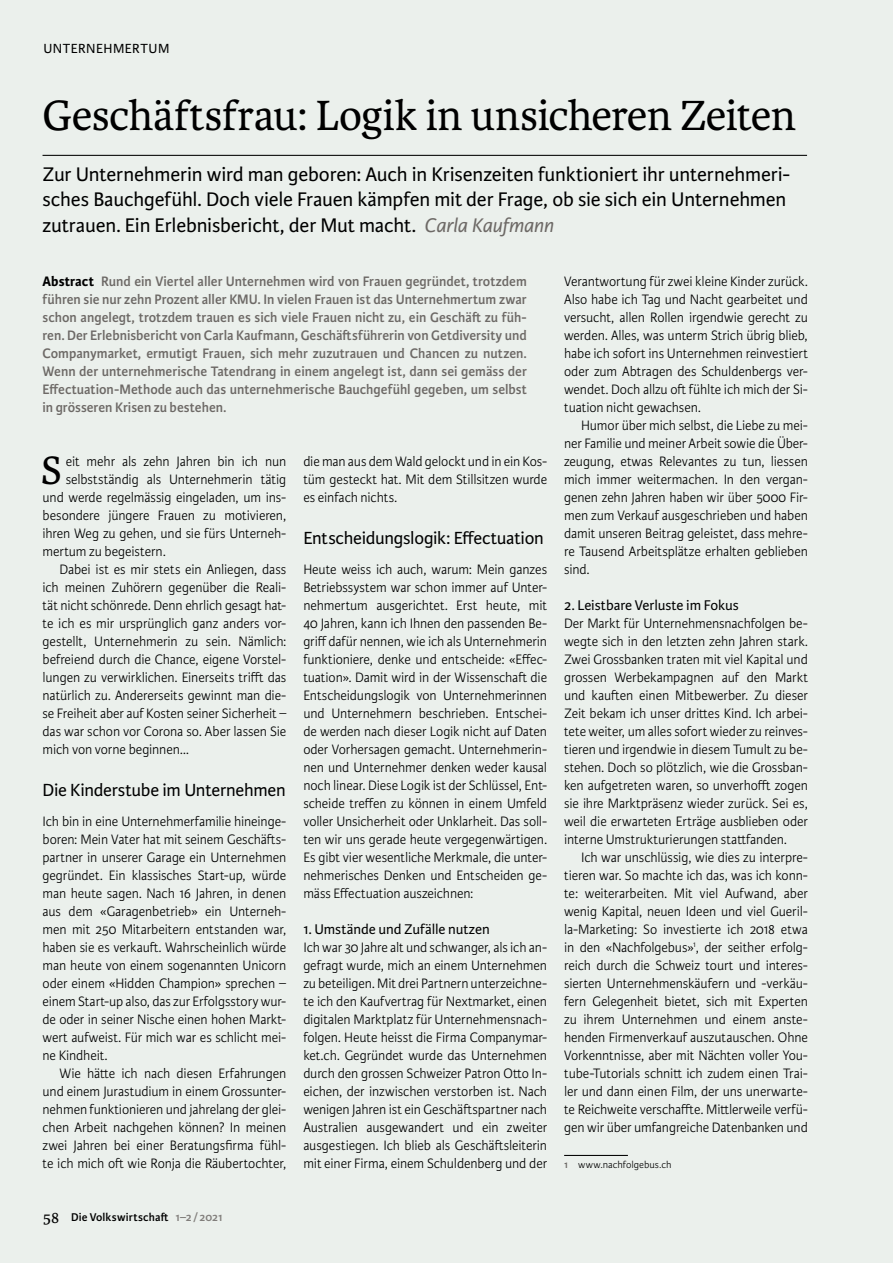
<style>
.page{position:relative;width:893px;height:1263px;background:#ebf0ec}
.page>*{position:absolute;margin:0;border:0;box-sizing:border-box;transform-origin:0 0}
.t1{font:45px "Karmina";letter-spacing:-.01em;color:#000}
.t2{font:42.3px "Karmina";color:#000;scale:.96 1}
.t3{font:21px/25.5px "Karmina Sans";letter-spacing:-.005em;color:#000}
.t4{font:18.75px "Karmina Sans";letter-spacing:-.015em;color:#000}
.t5{font:15px "Karmina Sans";letter-spacing:-.005em;color:#000}
.t6{font:600 14.7px/18px "Karmina Sans";letter-spacing:.005em;color:#6d6966;text-align:justify}
.t7{font:300 14.55px/18px "Karmina Sans";letter-spacing:-.01em;color:#000;text-align:justify;scale:.96 1}
.t8{font:14.1px "Karmina Sans";letter-spacing:.035em;color:#000}
.t9{font:600 12px "Karmina Sans";letter-spacing:.01em;color:#000}
.t10{font:300 10.5px "Karmina Sans";letter-spacing:.005em;color:#000}
.s1{font-style:italic;color:#6d6966}
.s2{font-weight:700;color:#000}
.s3{font-family:"Karmina";font-weight:400;font-size:16.5px}
.s4{color:#817e7b}
.s5{font-weight:600;color:#6d6966}
</style>
<div class="page">
<hr style="left:43px;top:155px;width:764px;height:1px;background:#000">
<hr style="left:564px;top:1155px;width:64px;height:1px;background:#000">
<p class="t8" style="left:43px;top:41px;width:128px">UNTERNEHMERTUM</p>
<h1 class="t1" style="left:43px;top:90px;width:755px">Geschäftsfrau: Logik in unsicheren Zeiten</h1>
<p class="t3" style="left:43px;top:161px;width:749px">Zur Unternehmerin wird man geboren: Auch in Krisenzeiten funktioniert ihr unternehmeri&shy;sches Bauchgefühl. Doch viele Frauen kämpfen mit der Frage, ob sie sich ein Unternehmen zutrauen. Ein Erlebnisbericht, der Mut macht. <span class="s1">Carla Kaufmann</span></p>
<p class="t6" style="left:43px;top:272px;width:486px"><span class="s2">Abstract</span> Rund ein Viertel aller Unternehmen wird von Frauen gegründet, trotzdem führen sie nur zehn Prozent aller KMU. In vielen Frauen ist das Unternehmertum zwar schon angelegt, trotzdem trauen es sich viele Frauen nicht zu, ein Geschäft zu füh&shy;ren. Der Erlebnisbericht von Carla Kaufmann, Geschäftsführerin von Getdiversity und Companymarket, ermutigt Frauen, sich mehr zuzutrauen und Chancen zu nutzen.<br>Wenn der unternehmerische Tatendrang in einem angelegt ist, dann sei gemäss der Effectuation-Methode auch das unternehmerische Bauchgefühl gegeben, um selbst in grösseren Krisen zu bestehen.</p>
<h2 class="t2" style="left:41px;top:447px;width:23px">S</h2>
<p class="t7" style="left:66px;top:453px;width:231px">eit mehr als zehn Jahren bin ich nun</p>
<p class="t7" style="left:66px;top:471px;width:231px">selbstständig als Unternehmerin tätig</p>
<p class="t7" style="left:43px;top:489px;width:255px">und werde regelmässig eingeladen, um ins-</p>
<p class="t7" style="left:43px;top:507px;width:255px">besondere jüngere Frauen zu motivieren,</p>
<p class="t7" style="left:43px;top:525px;width:255px">ihren Weg zu gehen, und sie fürs Unterneh-</p>
<p class="t7" style="left:43px;top:543px;width:130px">mertum zu begeistern.</p>
<p class="t7" style="left:60px;top:561px;width:238px">Dabei ist es mir stets ein Anliegen, dass</p>
<p class="t7" style="left:43px;top:579px;width:255px">ich meinen Zuhörern gegenüber die Reali-</p>
<p class="t7" style="left:43px;top:597px;width:255px">tät nicht schönrede. Denn ehrlich gesagt hat-</p>
<p class="t7" style="left:43px;top:615px;width:255px">te ich es mir ursprünglich ganz anders vor-</p>
<p class="t7" style="left:43px;top:633px;width:255px">gestellt, Unternehmerin zu sein. Nämlich:</p>
<p class="t7" style="left:43px;top:651px;width:255px">befreiend durch die Chance, eigene Vorstel-</p>
<p class="t7" style="left:43px;top:669px;width:255px">lungen zu verwirklichen. Einerseits trifft das</p>
<p class="t7" style="left:43px;top:687px;width:255px">natürlich zu. Andererseits gewinnt man die-</p>
<p class="t7" style="left:43px;top:705px;width:255px">se Freiheit aber auf Kosten seiner Sicherheit –</p>
<p class="t7" style="left:43px;top:723px;width:255px">das war schon vor Corona so. Aber lassen Sie</p>
<p class="t7" style="left:43px;top:741px;width:154px">mich von vorne beginnen…</p>
<p class="t4" style="left:43px;top:780px;width:245px">Die Kinderstube im Unternehmen</p>
<p class="t7" style="left:43px;top:813px;width:255px">Ich bin in eine Unternehmerfamilie hineinge&shy;boren: Mein Vater hat mit seinem Geschäfts&shy;partner in unserer Garage ein Unternehmen gegründet. Ein klassisches Start-up, würde man heute sagen. Nach 16 Jahren, in denen aus dem «Garagenbetrieb» ein Unterneh&shy;men mit 250 Mitarbeitern entstanden war, haben sie es verkauft. Wahrscheinlich würde man heute von einem sogenannten Unicorn oder einem «Hidden Champion» sprechen – einem Start-up also, das zur Erfolgsstory wur&shy;de oder in seiner Nische einen hohen Markt&shy;wert aufweist. Für mich war es schlicht mei&shy;ne Kindheit.</p>
<p class="t7" style="left:43px;top:1065px;width:255px;text-indent:17px">Wie hätte ich nach diesen Erfahrungen und einem Jurastudium in einem Grossunter&shy;nehmen funktionieren und jahrelang der glei&shy;chen Arbeit nachgehen können? In meinen zwei Jahren bei einer Beratungsfirma fühl&shy;te ich mich oft wie Ronja die Räubertochter,</p>
<p class="t9" style="left:43px;top:1210px;width:181px"><span class="s3">58</span> Die Volkswirtschaft <span class="s4">1–2/2021</span></p>
<p class="t7" style="left:303px;top:453px;width:255px">die man aus dem Wald gelockt und in ein Kos&shy;tüm gesteckt hat. Mit dem Stillsitzen wurde es einfach nichts.</p>
<p class="t4" style="left:303px;top:528px;width:242px">Entscheidungslogik: Effectuation</p>
<p class="t7" style="left:303px;top:561px;width:255px">Heute weiss ich auch, warum: Mein ganzes Betriebssystem war schon immer auf Unter&shy;nehmertum ausgerichtet. Erst heute, mit 40 Jahren, kann ich Ihnen den passenden Be&shy;griff dafür nennen, wie ich als Unternehmerin funktioniere, denke und entscheide: «Effec&shy;tuation». Damit wird in der Wissenschaft die Entscheidungslogik von Unternehmerinnen und Unternehmern beschrieben. Entschei&shy;de werden nach dieser Logik nicht auf Daten oder Vorhersagen gemacht. Unternehmerin&shy;nen und Unternehmer denken weder kausal noch linear. Diese Logik ist der Schlüssel, Ent&shy;scheide treffen zu können in einem Umfeld voller Unsicherheit oder Unklarheit. Das soll&shy;ten wir uns gerade heute vergegenwärtigen.<br>Es gibt vier wesentliche Merkmale, die unter&shy;nehmerisches Denken und Entscheiden ge&shy;mäss Effectuation auszeichnen:</p>
<p class="t5" style="left:303px;top:921px;width:188px">1. Umstände und Zufälle nutzen</p>
<p class="t7" style="left:303px;top:939px;width:255px">Ich war 30 Jahre alt und schwanger, als ich an&shy;gefragt wurde, mich an einem Unternehmen zu beteiligen. Mit drei Partnern unterzeichne&shy;te ich den Kaufvertrag für Nextmarket, einen digitalen Marktplatz für Unternehmensnach&shy;folgen. Heute heisst die Firma Companymar&shy;ket.ch. Gegründet wurde das Unternehmen durch den grossen Schweizer Patron Otto In&shy;eichen, der inzwischen verstorben ist. Nach wenigen Jahren ist ein Geschäftspartner nach Australien ausgewandert und ein zweiter ausgestiegen. Ich blieb als Geschäftsleiterin mit einer Firma, einem Schuldenberg und der</p>
<p class="t7" style="left:564px;top:273px;width:255px">Verantwortung für zwei kleine Kinder zurück.<br>Also habe ich Tag und Nacht gearbeitet und versucht, allen Rollen irgendwie gerecht zu werden. Alles, was unterm Strich übrig blieb, habe ich sofort ins Unternehmen reinvestiert oder zum Abtragen des Schuldenbergs ver&shy;wendet. Doch allzu oft fühlte ich mich der Si&shy;tuation nicht gewachsen.</p>
<p class="t7" style="left:564px;top:417px;width:255px;text-indent:17px">Humor über mich selbst, die Liebe zu mei&shy;ner Familie und meiner Arbeit sowie die Über&shy;zeugung, etwas Relevantes zu tun, liessen mich immer weitermachen. In den vergan&shy;genen zehn Jahren haben wir über 5000 Fir&shy;men zum Verkauf ausgeschrieben und haben damit unseren Beitrag geleistet, dass mehre&shy;re Tausend Arbeitsplätze erhalten geblieben sind.</p>
<p class="t5" style="left:564px;top:597px;width:176px">2. Leistbare Verluste im Fokus</p>
<p class="t7" style="left:564px;top:615px;width:255px">Der Markt für Unternehmensnachfolgen be&shy;wegte sich in den letzten zehn Jahren stark.<br>Zwei Grossbanken traten mit viel Kapital und grossen Werbekampagnen auf den Markt und kauften einen Mitbewerber. Zu dieser Zeit bekam ich unser drittes Kind. Ich arbei&shy;tete weiter, um alles sofort wieder zu reinves&shy;tieren und irgendwie in diesem Tumult zu be&shy;stehen. Doch so plötzlich, wie die Grossban&shy;ken aufgetreten waren, so unverhofft zogen sie ihre Marktpräsenz wieder zurück. Sei es, weil die erwarteten Erträge ausblieben oder interne Umstrukturierungen stattfanden.</p>
<p class="t7" style="left:564px;top:849px;width:255px;text-indent:17px">Ich war unschlüssig, wie dies zu interpre&shy;tieren war. So machte ich das, was ich konn&shy;te: weiterarbeiten. Mit viel Aufwand, aber wenig Kapital, neuen Ideen und viel Gueril&shy;la-Marketing: So investierte ich 2018 etwa in den «Nachfolgebus»<sup>1</sup>, der seither erfolg&shy;reich durch die Schweiz tourt und interes&shy;sierten Unternehmenskäufern und -verkäu&shy;fern Gelegenheit bietet, sich mit Experten zu ihrem Unternehmen und einem anste&shy;henden Firmenverkauf auszutauschen. Ohne Vorkenntnisse, aber mit Nächten voller You&shy;tube-Tutorials schnitt ich zudem einen Trai&shy;ler und dann einen Film, der uns unerwarte&shy;te Reichweite verschaffte. Mittlerweile verfü&shy;gen wir über umfangreiche Datenbanken und</p>
<p class="t10" style="left:564px;top:1158px;width:109px"><span class="s5">1</span> www.nachfolgebus.ch</p>
</div>
